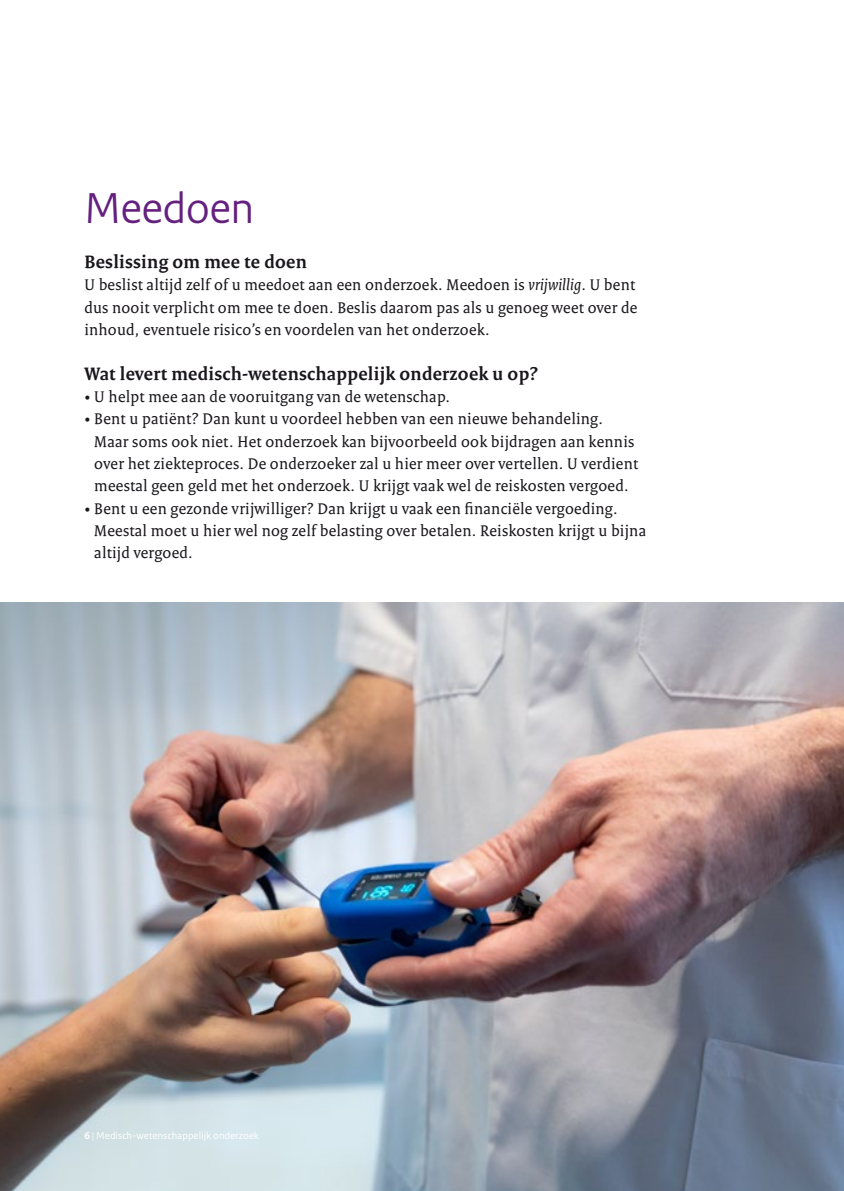
<style>
.page{position:relative;width:844px;height:1191px;background:#fff}
.page>*{position:absolute;margin:0;border:0;box-sizing:border-box;transform-origin:0 0}
._02_-_Kop_niveau_twe{font:45.5px "Rijksoverheid Sans Heading";color:#64207e}
._05_-_Tussenkop_nive{font:700 19.25px "Rijksoverheid Serif";letter-spacing:.015em;color:#1a171c}
._08_-_Plat{font:16.62px/22.4px "Rijksoverheid Serif";letter-spacing:.015em;color:#1a171c}
.t1{font:10.5px "Rijksoverheid Sans Text";color:#fff}
.s1{font-style:italic}
.s2{font-weight:700}
</style>
<div class="page">
<img style="left:0;top:603px;width:843px;height:588px">
<p class="_02_-_Kop_niveau_twe" style="left:84px;top:182px;width:171px">Meedoen</p>
<p class="_05_-_Tussenkop_nive" style="left:84px;top:250px;width:224px">Beslissing om mee te doen</p>
<p class="_08_-_Plat" style="left:84px;top:274px;width:554px">U beslist altijd zelf of u meedoet aan een onderzoek. Meedoen is <span class="s1">vrijwillig</span>. U bent dus nooit verplicht om mee te doen. Beslis daarom pas als u genoeg weet over de inhoud, eventuele risico’s en voordelen van het onderzoek.</p>
<p class="_05_-_Tussenkop_nive" style="left:84px;top:362px;width:455px">Wat levert medisch-wetenschappelijk onderzoek u op?</p>
<p class="_08_-_Plat" style="left:84px;top:385px;width:367px">• U helpt mee aan de vooruitgang van de wetenschap.</p>
<p class="_08_-_Plat" style="left:94px;top:407px;width:545px;text-indent:-10px">• Bent u patiënt? Dan kunt u voordeel hebben van een nieuwe behandeling.<br>Maar soms ook niet. Het onderzoek kan bijvoorbeeld ook bijdragen aan kennis over het ziekteproces. De onderzoeker zal u hier meer over vertellen. U verdient meestal geen geld met het onderzoek. U krijgt vaak wel de reiskosten vergoed.</p>
<p class="_08_-_Plat" style="left:94px;top:497px;width:553px;text-indent:-10px">• Bent u een gezonde vrijwilliger? Dan krijgt u vaak een financiële vergoeding.<br>Meestal moet u hier wel nog zelf belasting over betalen. Reiskosten krijgt u bijna altijd vergoed.</p>
<p class="t1" style="left:84px;top:1129px;width:176px"><span class="s2">6</span> <span class="s1">|</span> Medisch-wetenschappelijk onderzoek</p>
</div>
